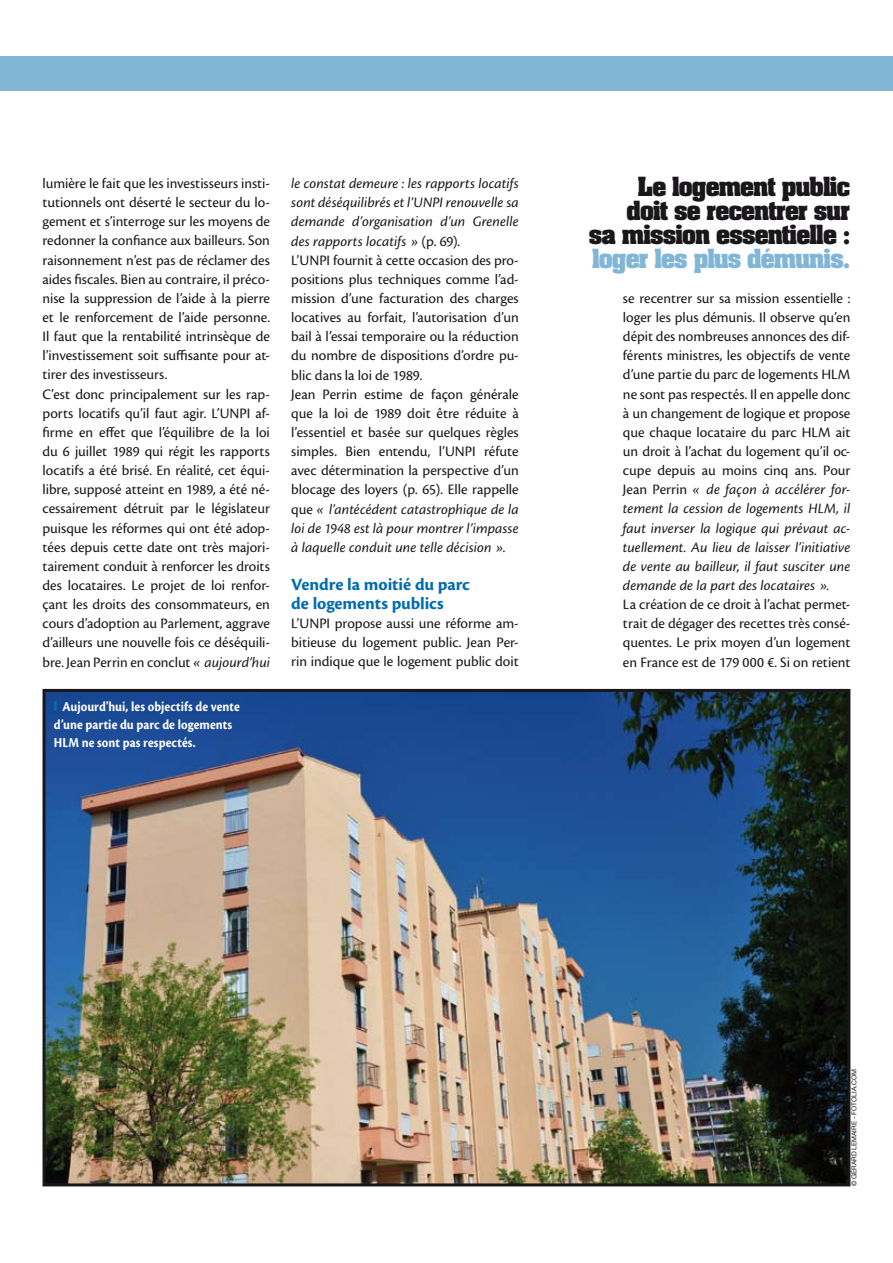
<style>
.page{position:relative;width:893px;height:1263px;background:#fff}
.page>*{position:absolute;margin:0;border:0;box-sizing:border-box;transform-origin:0 0}
.t1{font:700 22.5px/24px "Aachen Std";letter-spacing:-.04em;color:#1a171b;text-align:right}
.t2{font:700 22.5px "Aachen Std";letter-spacing:-.04em;color:#82b6d7}
.t3{font:700 18px/19.2px "Cronos Pro";letter-spacing:-.005em;color:#006caf}
.t4{font:15px/19.2px "Cronos Pro";color:#1a171b;text-align:justify}
.t5{font:700 14.25px/18px "Cronos Pro";letter-spacing:.005em;color:#fff;scale:.9 1}
.t6{font:6.75px "Helvetica Neue LT Com";color:#1a171b}
.s1{font-style:italic}
.s2{color:#006caf}
</style>
<div class="page">
<div style="left:0;top:57px;width:893px;height:34px;background:#82b6d7"></div>
<img style="left:47px;top:693px;width:799px;height:489px">
<div style="left:43px;top:689px;width:807px;height:497px;border:3px solid #1a171b"></div>
<p class="t4" style="left:43px;top:174px;width:229px;text-align:left">lumière le fait que les investisseurs insti&shy;tutionnels ont déserté le secteur du lo&shy;gement et s’interroge sur les moyens de redonner la confiance aux bailleurs. Son raisonnement n’est pas de réclamer des aides fiscales. Bien au contraire, il préco&shy;nise la suppression de l’aide à la pierre et le renforcement de l’aide personne.<br>Il faut que la rentabilité intrinsèque de l’investissement soit suffisante pour at&shy;tirer des investisseurs.<br>C’est donc principalement sur les rap&shy;ports locatifs qu’il faut agir. L’UNPI af&shy;firme en effet que l’équilibre de la loi du 6 juillet 1989 qui régit les rapports locatifs a été brisé. En réalité, cet équi&shy;libre, supposé atteint en 1989, a été né&shy;cessairement détruit par le législateur puisque les réformes qui ont été adop&shy;tées depuis cette date ont très majori&shy;tairement conduit à renforcer les droits des locataires. Le projet de loi renfor&shy;çant les droits des consommateurs, en cours d’adoption au Parlement, aggrave d’ailleurs une nouvelle fois ce déséquili&shy;bre. Jean Perrin en conclut <span class="s1">« aujourd’hui</span></p>
<p class="t4" style="left:291px;top:174px;width:229px;text-align:left"><span class="s1">le constat demeure : les rapports locatifs sont déséquilibrés et l’UNPI renouvelle sa demande d’organisation d’un Grenelle des rapports locatifs »</span> (p. 69).<br>L’UNPI fournit à cette occasion des pro&shy;positions plus techniques comme l’ad&shy;mission d’une facturation des charges locatives au forfait, l’autorisation d’un bail à l’essai temporaire ou la réduction du nombre de dispositions d’ordre pu&shy;blic dans la loi de 1989.<br>Jean Perrin estime de façon générale que la loi de 1989 doit être réduite à l’essentiel et basée sur quelques règles simples. Bien entendu, l’UNPI réfute avec détermination la perspective d’un blocage des loyers (p. 65). Elle rappelle que <span class="s1">« l’antécédent catastrophique de la loi de 1948 est là pour montrer l’impasse à laquelle conduit une telle décision ».</span></p>
<p class="t3" style="left:291px;top:575px;width:180px">Vendre la moitié du parc de logements publics</p>
<p class="t4" style="left:291px;top:614px;width:229px">L’UNPI propose aussi une réforme am&shy;bitieuse du logement public. Jean Per&shy;rin indique que le logement public doit</p>
<p class="t5" style="left:54px;top:698px;width:208px"><span class="s2">❙</span> Aujourd'hui, les objectifs de vente d’une partie du parc de logements<br>HLM ne sont pas respectés.</p>
<h1 class="t1" style="left:589px;top:175px;width:263px">Le logement public<br>doit se recentrer sur<br>sa mission essentielle :</h1>
<h1 class="t2" style="left:592px;top:242px;width:260px">loger les plus démunis.</h1>
<p class="t4" style="left:623px;top:289px;width:229px">se recentrer sur sa mission essentielle : loger les plus démunis. Il observe qu’en dépit des nombreuses annonces des dif&shy;férents ministres, les objectifs de vente d’une partie du parc de logements HLM ne sont pas respectés. Il en appelle donc à un changement de logique et propose que chaque locataire du parc HLM ait un droit à l’achat du logement qu’il oc&shy;cupe depuis au moins cinq ans. Pour Jean Perrin <span class="s1">« de façon à accélérer for&shy;tement la cession de logements HLM, il faut inverser la logique qui prévaut ac&shy;tuellement. Au lieu de laisser l’initiative de vente au bailleur, il faut susciter une demande de la part des locataires ».</span></p>
<p class="t4" style="left:623px;top:595px;width:229px">La création de ce droit à l’achat permet&shy;trait de dégager des recettes très consé&shy;quentes. Le prix moyen d’un logement en France est de 179 000 €. Si on retient</p>
<p class="t6" style="left:850px;top:1186px;width:118px;rotate:-90deg">© Gérard LEMAIRE - Fotolia.com</p>
</div>
